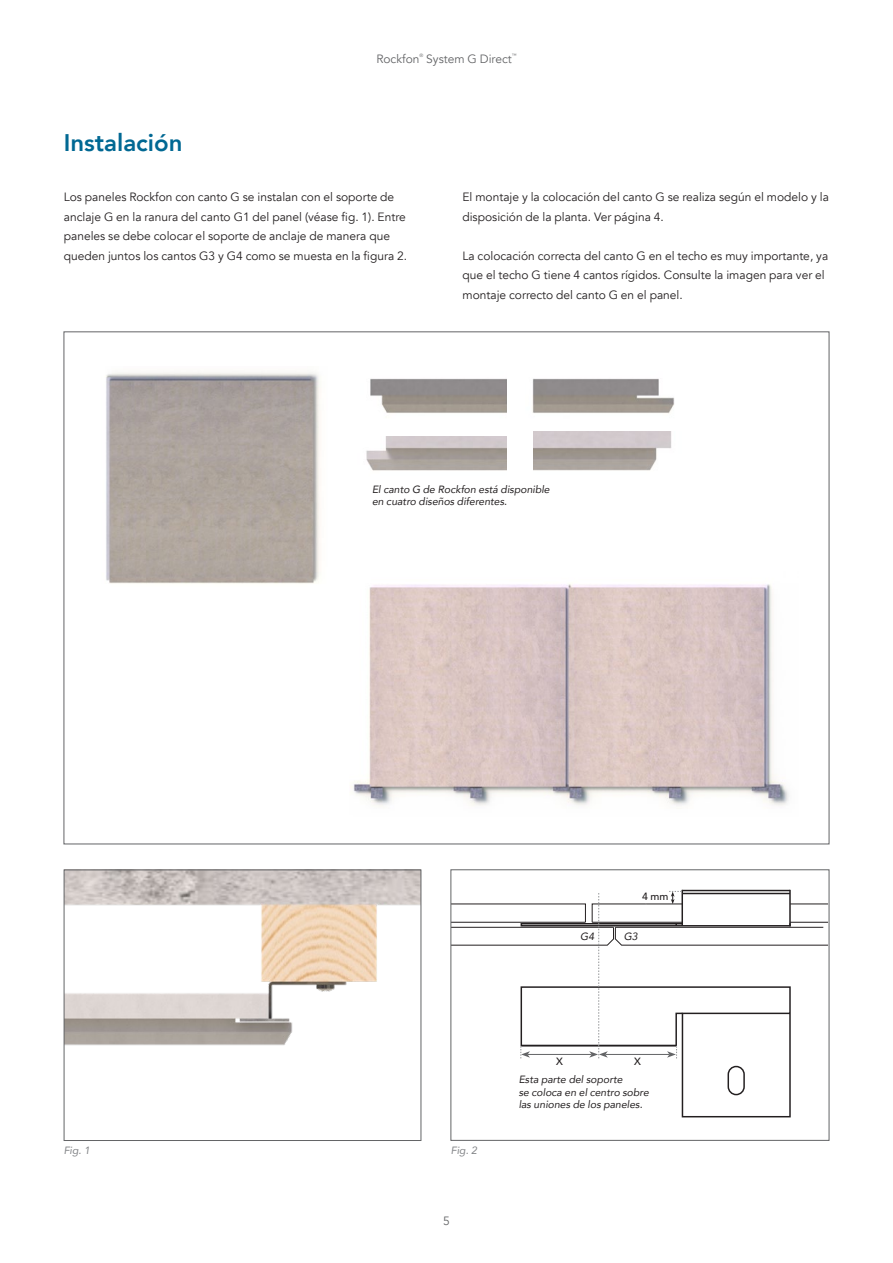
<style>
.page{position:relative;width:893px;height:1263px;background:#fff}
.page>*{position:absolute;margin:0;border:0;box-sizing:border-box;transform-origin:0 0}
.t1{font:800 24px "Avenir";color:#006893}
.t2{font:12px/19.5px "Avenir";color:#231f20}
.t3{font:12px "Avenir";color:#636466}
.t4{font:italic 10.5px/12.6px "Avenir";color:#231f20}
.t5{font:italic 10.5px "Avenir";color:#808285}
.t6{font:500 10.5px "Avenir";color:#231f20}
.t7{font:4.8px "Avenir";color:#636466}
</style>
<div class="page">
<hr style="left:681px;top:890px;width:2px;height:36px;background:#231f20">
<hr style="left:682px;top:890px;width:108px;height:1px;background:#231f20">
<hr style="left:789px;top:890px;width:2px;height:36px;background:#231f20">
<img style="left:66px;top:872px;width:353px;height:174px">
<div style="left:64px;top:870px;width:357px;height:271px;border:1px solid #636466"></div>
<img style="left:532px;top:378px;width:142px;height:54px">
<img style="left:533px;top:432px;width:139px;height:39px">
<img style="left:351px;top:584px;width:438px;height:222px">
<img style="left:106px;top:372px;width:214px;height:212px">
<svg style="left:451px;top:891px;width:377px;height:227px"></svg>
<img style="left:366px;top:436px;width:141px;height:35px">
<img style="left:370px;top:378px;width:137px;height:35px">
<h1 class="t1" style="left:64px;top:124px;width:120px">Instalación</h1>
<p class="t3" style="left:376px;top:52px;width:45px">Rockfon</p>
<p class="t7" style="left:419px;top:53px;width:5px">®</p>
<p class="t3" style="left:426px;top:52px;width:87px">System G Direct</p>
<p class="t7" style="left:512px;top:53px;width:6px">™</p>
<p class="t2" style="left:64px;top:188px;width:345px">Los paneles Rockfon con canto G se instalan con el soporte de anclaje G en la ranura del canto G1 del panel (véase fig. 1). Entre paneles se debe colocar el soporte de anclaje de manera que queden juntos los cantos G3 y G4 como se muesta en la figura 2.</p>
<p class="t2" style="left:462px;top:188px;width:368px">El montaje y la colocación del canto G se realiza según el modelo y la disposición de la planta. Ver página 4.</p>
<p class="t2" style="left:462px;top:246px;width:367px">La colocación correcta del canto G en el techo es muy importante, ya que el techo G tiene 4 cantos rígidos. Consulte la imagen para ver el montaje correcto del canto G en el panel.</p>
<p class="t4" style="left:372px;top:482px;width:179px">El canto G de Rockfon está disponible en cuatro diseños diferentes.</p>
<p class="t6" style="left:642px;top:888px;width:28px">4 mm</p>
<p class="t4" style="left:580px;top:929px;width:16px">G4</p>
<p class="t4" style="left:624px;top:929px;width:16px">G3</p>
<p class="t6" style="left:556px;top:1052px;width:8px">X</p>
<p class="t6" style="left:634px;top:1052px;width:8px">X</p>
<p class="t5" style="left:64px;top:1144px;width:28px">Fig. 1</p>
<p class="t5" style="left:451px;top:1144px;width:28px">Fig. 2</p>
<p class="t3" style="left:443px;top:1213px;width:8px">5</p>
<p class="t4" style="left:519px;top:1073px;width:132px">Esta parte del soporte<br>se coloca en el centro sobre las uniones de los paneles.</p>
</div>
